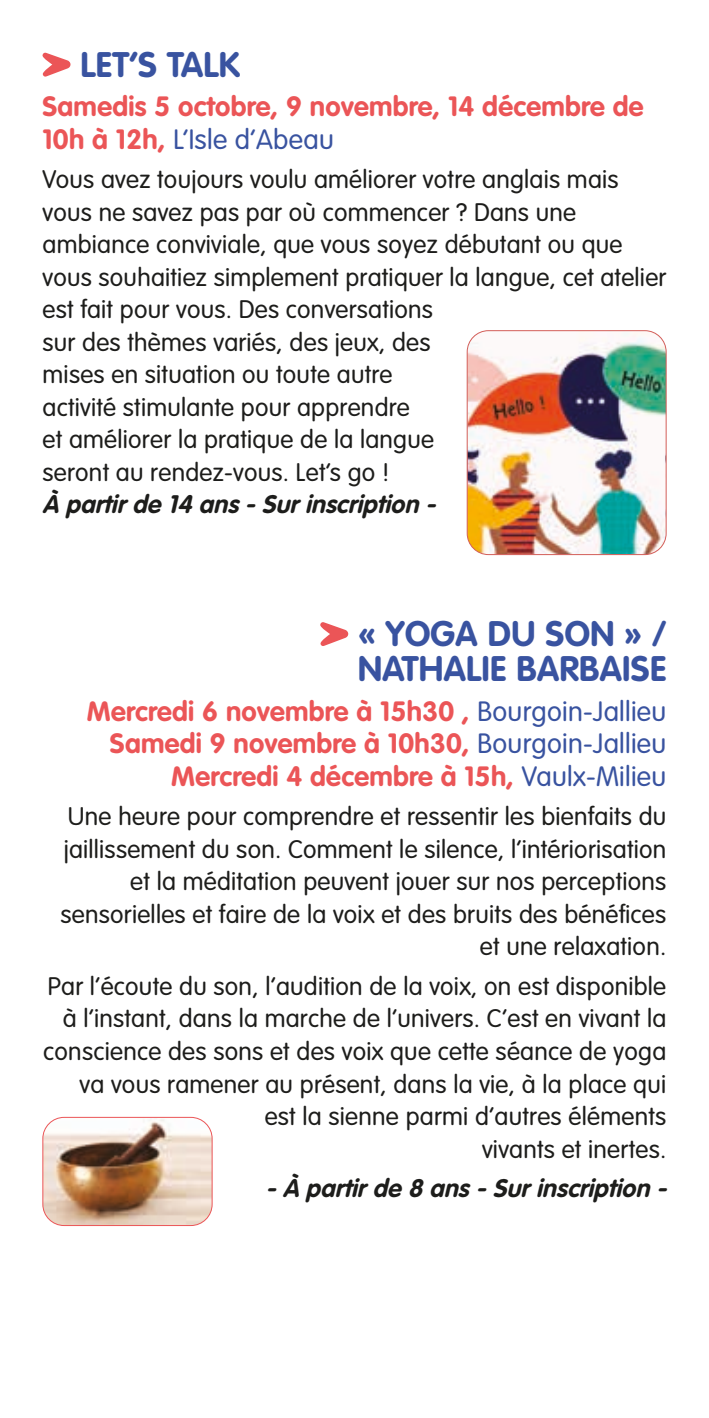
<style>
.page{position:relative;width:709px;height:1418px;background:#fff}
.page>*{position:absolute;margin:0;border:0;box-sizing:border-box;transform-origin:0 0}
.t1{font:700 35px/35px "VAG Rounded Std";letter-spacing:.01em;color:#3953a0}
.t2{font:700 27.5px/32.5px "VAG Rounded Std";letter-spacing:.01em;color:#eb5557;text-align:right}
.t3{font:300 25px/32.5px "VAG Rounded Std";letter-spacing:.01em;color:#1d1d1b;text-align:right}
.t4{font:italic 700 25px "VAG Rounded Std";color:#1d1d1b}
.s1{font-weight:300;color:#3953a0}
</style>
<div class="page">
<svg style="left:320px;top:622px;width:28px;height:24px"></svg>
<svg style="left:42px;top:53px;width:29px;height:24px"></svg>
<img style="left:43px;top:1117px;width:169px;height:108px">
<div style="left:43px;top:1117px;width:169px;height:108px;border:1px solid #eb5557;border-radius:21px"></div>
<img style="left:467px;top:332px;width:199px;height:222px">
<div style="left:467px;top:330px;width:199px;height:225px;border:1px solid #d35e59;border-radius:21px"></div>
<h1 class="t1" style="left:81px;top:48px;width:161px">LET’S TALK</h1>
<p class="t2" style="left:43px;top:91px;width:602px;text-align:left">Samedis 5 octobre, 9 novembre, 14 décembre de<br>10h à 12h, <span class="s1">L’Isle d’Abeau</span></p>
<p class="t3" style="left:43px;top:164px;width:625px;text-align:left">Vous avez toujours voulu améliorer votre anglais mais vous ne savez pas par où commencer ? Dans une ambiance conviviale, que vous soyez débutant ou que vous souhaitiez simplement pratiquer la langue, cet atelier est fait pour vous. Des conversations<br>sur des thèmes variés, des jeux, des<br>mises en situation ou toute autre<br>activité stimulante pour apprendre<br>et améliorer la pratique de la langue<br>seront au rendez-vous. Let’s go !</p>
<p class="t4" style="left:43px;top:490px;width:401px">À partirde 14 ans -Surinscription -</p>
<h1 class="t1" style="left:358px;top:617px;width:309px">« YOGA DU SON » /<br>NATHALIE BARBAISE</h1>
<p class="t2" style="left:87px;top:695px;width:581px">Mercredi 6 novembre à 15h30 , <span class="s1">Bourgoin-Jallieu<br></span>Samedi 9 novembre à 10h30, <span class="s1">Bourgoin-Jallieu<br></span>Mercredi 4 décembre à 15h, <span class="s1">Vaulx-Milieu</span></p>
<p class="t3" style="left:61px;top:801px;width:607px">Une heure pour comprendre et ressentir les bienfaits du jaillissement du son. Comment le silence, l’intériorisation et la méditation peuvent jouer sur nos perceptions sensorielles et faire de la voix et des bruits des bénéfices et une relaxation.</p>
<p class="t3" style="left:43px;top:970px;width:624px">Par l’écoute du son, l’audition de la voix, on est disponible à l’instant, dans la marche de l’univers. C’est en vivant la conscience des sons et des voix que cette séance de yoga va vous ramener au présent, dans la vie, à la place qui est la sienne parmi d’autres éléments<br>vivants et inertes.</p>
<p class="t4" style="left:266px;top:1173px;width:409px">-À partirde 8 ans-Surinscription -</p>
</div>
